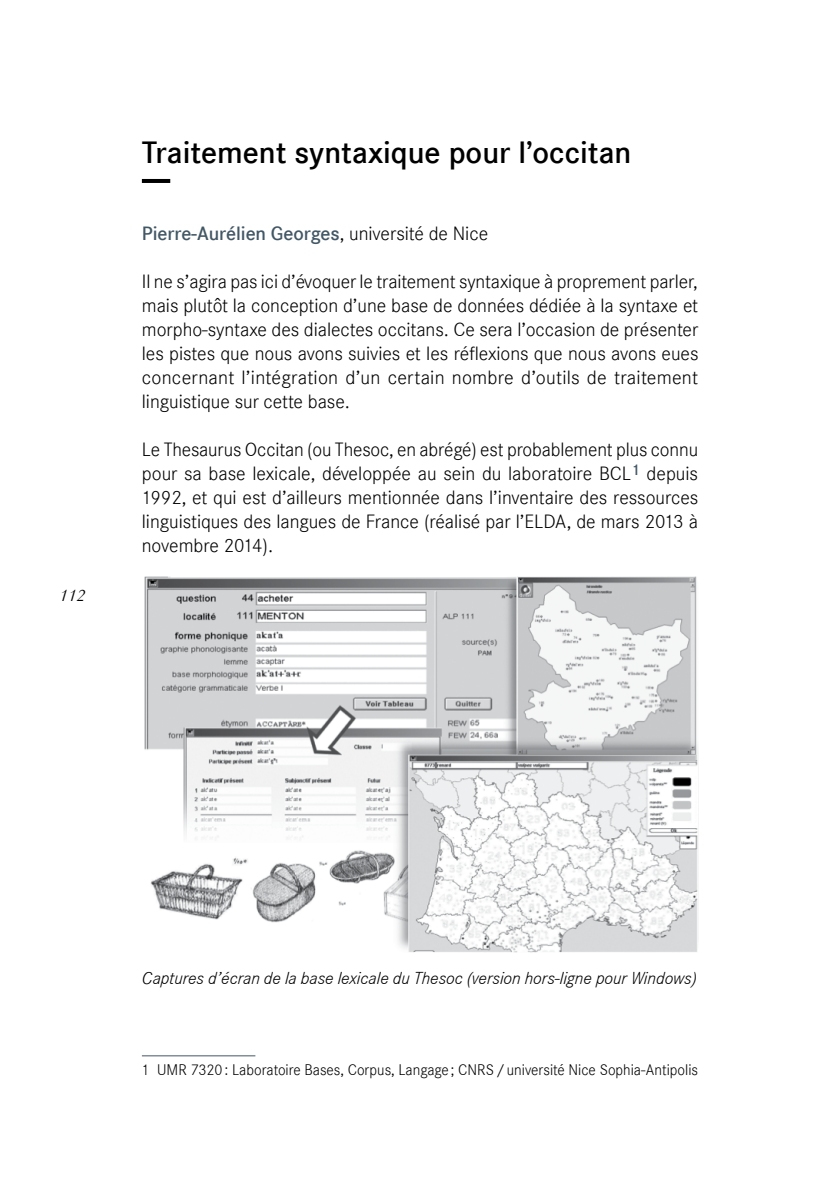
<style>
.page{position:relative;width:840px;height:1191px;background:#fff}
.page>*{position:absolute;margin:0;border:0;box-sizing:border-box;transform-origin:0 0}
.t1{font:600 32px "Corporate S";color:#000}
.t2{font:20px/24px "Corporate S Ligh";color:#000;text-align:justify}
.t3{font:600 20px "Corporate S";letter-spacing:-.005em;color:#425765}
.t4{font:italic 18px "Corpo S Lig";letter-spacing:-.005em;color:#000}
.t5{font:italic 18px "Garamond";color:#000}
.t6{font:16px "Corporate S Ligh";color:#000;scale:.96 1}
.s1{font-family:"Corporate S Ligh";font-weight:400;color:#000}
</style>
<div class="page">
<hr style="left:142px;top:179px;width:28px;height:4px;background:#000">
<hr style="left:142px;top:1055px;width:113px;height:1px;background:#425765">
<img style="left:144px;top:576px;width:553px;height:377px">
<p class="t5" style="left:60px;top:586px;width:27px">112</p>
<h1 class="t1" style="left:142px;top:134px;width:491px">Traitement syntaxique pour l’occitan</h1>
<p class="t3" style="left:142px;top:222px;width:347px">Pierre-Aurélien Georges<span class="s1">, université de Nice</span></p>
<p class="t2" style="left:142px;top:269px;width:558px">Il ne s’agira pas ici d’évoquer le traitement syntaxique à proprement parler, mais plutôt la conception d’une base de données dédiée à la syntaxe et morpho-syntaxe des dialectes occitans. Ce sera l’occasion de présenter les pistes que nous avons suivies et les réflexions que nous avons eues concernant l’intégration d’un certain nombre d’outils de traitement linguistique sur cette base.</p>
<p class="t2" style="left:142px;top:437px;width:557px">Le Thesaurus Occitan (ou Thesoc, en abrégé) est probablement plus connu pour sa base lexicale, développée au sein du laboratoire BCL<sup>1</sup> depuis 1992, et qui est d’ailleurs mentionnée dans l’inventaire des ressources linguistiques des langues de France (réalisé par l’ELDA, de mars 2013 à novembre 2014).</p>
<p class="t4" style="left:142px;top:968px;width:556px">Captures d’écran de la base lexicale du Thesoc (version hors-ligne pour Windows)</p>
<p class="t6" style="left:142px;top:1060px;width:580px">1 UMR 7320: Laboratoire Bases, Corpus, Langage ; CNRS/université Nice Sophia-Antipolis</p>
</div>
